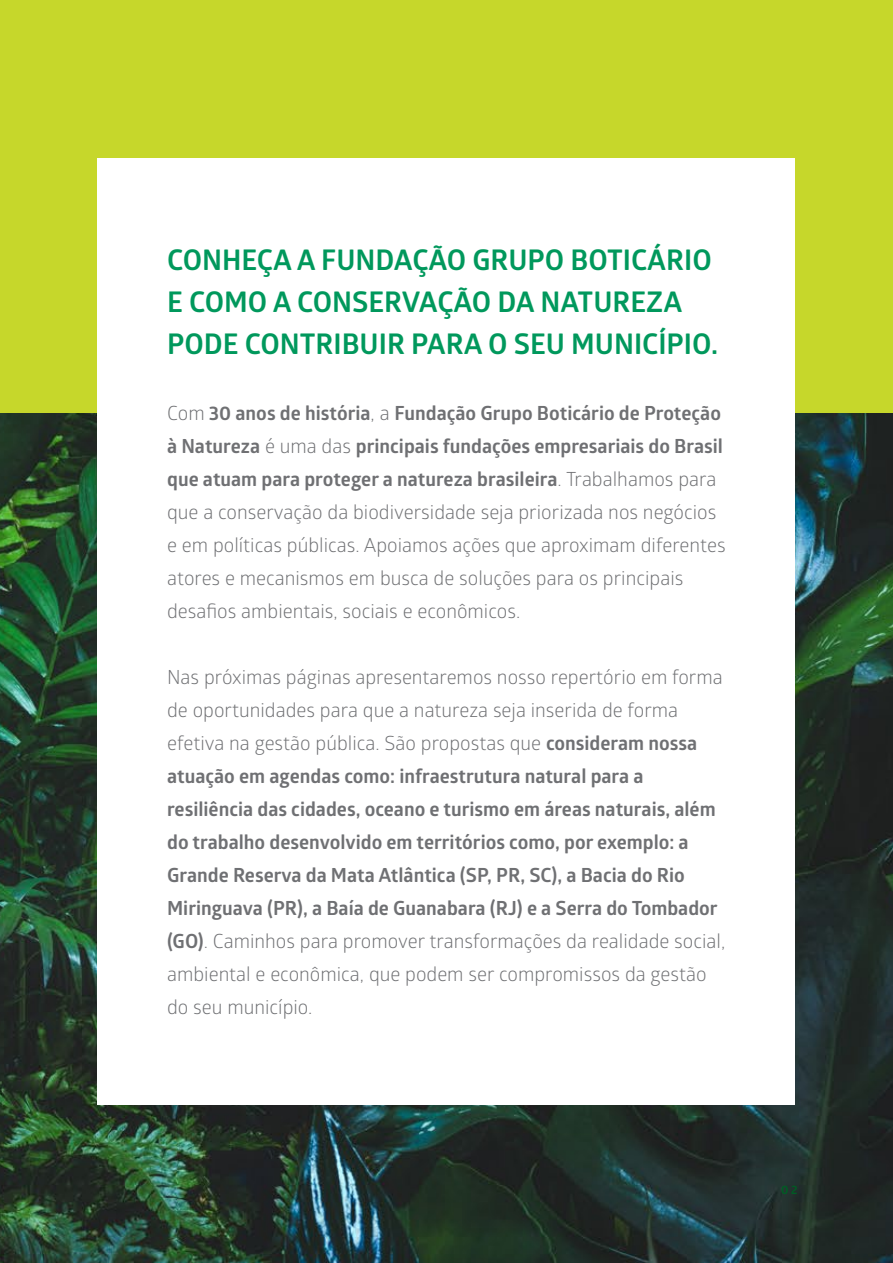
<style>
.page{position:relative;width:893px;height:1263px;background:#fff}
.page>*{position:absolute;margin:0;border:0;box-sizing:border-box;transform-origin:0 0}
.t1{font:700 28.5px/42px "Glober";color:#00985c}
.t2{font:700 19.5px/33px "Glober";color:#6f7073}
.t3{font:19.5px/33px "Glober";color:#6f7073}
.t4{font:700 12px "Glober";color:#005c24}
.s1{font-weight:700}
.s2{font-weight:400}
</style>
<div class="page">
<img style="left:0;top:412px;width:893px;height:851px">
<div style="left:0;top:0;width:893px;height:412px;background:#c6d72b"></div>
<div style="left:98px;top:158px;width:697px;height:947px;background:#fff"></div>
<h1 class="t1" style="left:167px;top:238px;width:552px">CONHEÇA A FUNDAÇÃO GRUPO BOTICÁRIO<br>E COMO A CONSERVAÇÃO DA NATUREZA<br>PODE CONTRIBUIR PARA O SEU MUNICÍPIO.</h1>
<p class="t3" style="left:167px;top:396px;width:560px">Com <span class="s1">30 anos de história</span>, a <span class="s1">Fundação Grupo Boticário de Proteção à Natureza</span> é uma das <span class="s1">principais fundações empresariais do Brasil que atuam para proteger a natureza brasileira</span>. Trabalhamos para que a conservação da biodiversidade seja priorizada nos negócios e em políticas públicas. Apoiamos ações que aproximam diferentes atores e mecanismos em busca de soluções para os principais desafios ambientais, sociais e econômicos.</p>
<p class="t2" style="left:167px;top:660px;width:560px"><span class="s2">Nas próximas páginas apresentaremos nosso repertório em forma de oportunidades para que a natureza seja inserida de forma efetiva na gestão pública. São propostas que</span> consideram nossa atuação em agendas como: infraestrutura natural para a resiliência das cidades, oceano e turismo em áreas naturais, além do trabalho desenvolvido em territórios como, por exemplo: a Grande Reserva da Mata Atlântica (SP, PR, SC), a Bacia do Rio Miringuava (PR), a Baía de Guanabara (RJ) e a Serra do Tombador (GO)<span class="s2">. Caminhos para promover transformações da realidade social, ambiental e econômica, que podem ser compromissos da gestão do seu município.</span></p>
<p class="t4" style="left:781px;top:1181px;width:18px">02</p>
</div>
